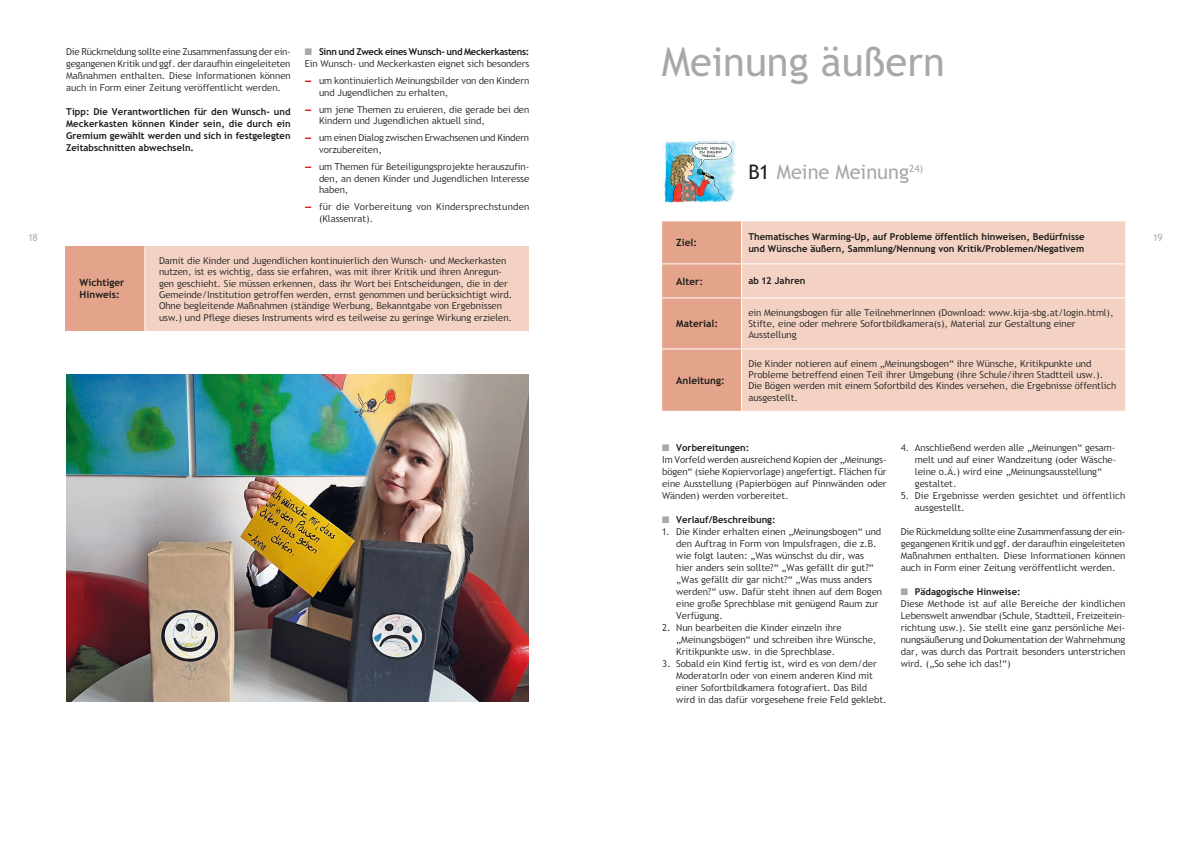
<style>
.page{position:relative;width:1191px;height:842px;background:#fff}
.page>*{position:absolute;margin:0;border:0;box-sizing:border-box;transform-origin:0 0}
.Titel_40_42_grau_nic{font:40px "Trebuchet SBG2";color:#a8a8a8}
.Titel_20_22_grau_45{font:20px "Trebuchet SBG2";color:#a8a8a8}
.Tabelle_10pt_bold{font:700 10px/12px "Trebuchet SBG2";color:#1d1d1b}
.t1{font:10px "Trebuchet SBG2";color:#b2b2b2}
.Tabelle_light_9_5pt{font:300 9.5px/12px "Trebuchet SBG2";color:#1d1d1b}
.FT_light_9_5_11_5_Bl{font:300 9.5px/12px "Trebuchet SBG2";color:#1d1d1b;text-align:justify}
.FT_light_9_5_11_5_Bl-2{font:700 9.5px/12px "Trebuchet SBG2";color:#1d1d1b;text-align:justify}
.Tabelle_light_9_5pt-2{font:700 9.5px/11.4px "Trebuchet SBG2";color:#1d1d1b}
.Tabelle_light_9_5pt-3{font:300 9.5px/11.5px "Trebuchet SBG2";letter-spacing:.025em;color:#1d1d1b}
.FT_light_9_5_11_5_Bl-3{font:700 9.5px "Trebuchet SBG2";letter-spacing:-.03em;color:#1d1d1b}
.s1{color:#a8a8a8}
.s2{font-weight:900;color:#d20b11}
.s3{color:#1d1d1b}
</style>
<div class="page">
<img style="left:66px;top:374px;width:462px;height:328px">
<div style="left:65px;top:247px;width:80px;height:85px;background:#e4a48b"></div>
<div style="left:145px;top:247px;width:383px;height:85px;background:#f3d2c4"></div>
<hr style="left:65px;top:331px;width:80px;height:1px;background:#fff">
<hr style="left:145px;top:331px;width:383px;height:1px;background:#fff">
<hr style="left:144px;top:247px;width:1px;height:84px;background:#fff">
<div style="left:744px;top:221px;width:381px;height:190px;background:#f3d2c4"></div>
<hr style="left:744px;top:263px;width:381px;height:1px;background:#fff">
<hr style="left:744px;top:297px;width:381px;height:1px;background:#fff">
<hr style="left:744px;top:348px;width:381px;height:1px;background:#fff">
<svg style="left:662px;top:221px;width:82px;height:191px;background:#e5a890"></svg>
<img style="left:665px;top:141px;width:71px;height:62px">
<p class="FT_light_9_5_11_5_Bl" style="left:66px;top:46px;width:226px">Die Rückmeldung sollte eine Zusammenfassung der ein&shy;gegangenen Kritik und ggf. der daraufhin eingeleiteten Maßnahmen enthalten. Diese Informationen können auch in Form einer Zeitung veröffentlicht werden.</p>
<p class="FT_light_9_5_11_5_Bl-2" style="left:66px;top:106px;width:226px">Tipp: Die Verantwortlichen für den Wunsch- und Meckerkasten können Kinder sein, die durch ein Gremium gewählt werden und sich in festgelegten Zeitabschnitten abwechseln.</p>
<p class="FT_light_9_5_11_5_Bl-3" style="left:305px;top:46px;width:226px"><span class="s1">■</span> Sinn und Zweck eines Wunsch- und Meckerkastens:</p>
<p class="FT_light_9_5_11_5_Bl" style="left:305px;top:58px;width:226px">Ein Wunsch- und Meckerkasten eignet sich besonders</p>
<p class="Tabelle_light_9_5pt" style="left:319px;top:75px;width:212px;line-height:11.5px;text-indent:-14px"><span class="s2">—</span> um kontinuierlich Meinungsbilder von den Kindern und Jugendlichen zu erhalten,</p>
<p class="Tabelle_light_9_5pt" style="left:319px;top:104px;width:212px;line-height:11.5px;text-indent:-14px"><span class="s2">—</span> um jene Themen zu eruieren, die gerade bei den<br>Kindern und Jugendlichen aktuell sind,</p>
<p class="Tabelle_light_9_5pt" style="left:319px;top:132px;width:212px;line-height:11.5px;text-indent:-14px"><span class="s2">—</span> um einen Dialog zwischen Erwachsenen und Kindern vorzubereiten,</p>
<p class="Tabelle_light_9_5pt" style="left:319px;top:161px;width:212px;line-height:11.5px;text-align:justify;text-indent:-14px"><span class="s2">—</span> um Themen für Beteiligungsprojekte herauszufin&shy;den, an denen Kinder und Jugendlichen Interesse haben,</p>
<p class="Tabelle_light_9_5pt-3" style="left:319px;top:201px;width:212px;text-indent:-14px"><span class="s2">—</span> für die Vorbereitung von Kindersprechstunden (Klassenrat).</p>
<p class="Titel_40_42_grau_nic" style="left:661px;top:39px;width:285px">Meinung äußern</p>
<p class="Titel_20_22_grau_45" style="left:748px;top:160px;width:176px"><span class="s3">B1</span> Meine Meinung<sup>24)</sup></p>
<p class="Tabelle_10pt_bold" style="left:676px;top:237px;width:22px">Ziel:</p>
<p class="Tabelle_light_9_5pt-2" style="left:748px;top:231px;width:338px">Thematisches Warming-Up, auf Probleme öffentlich hinweisen, Bedürfnisse und Wünsche äußern, Sammlung/Nennung von Kritik/Problemen/Negativem</p>
<p class="Tabelle_10pt_bold" style="left:676px;top:275px;width:28px">Alter:</p>
<p class="Tabelle_light_9_5pt-2" style="left:748px;top:275px;width:59px">ab 12 Jahren</p>
<p class="Tabelle_10pt_bold" style="left:676px;top:318px;width:43px">Material:</p>
<p class="Tabelle_light_9_5pt" style="left:748px;top:306px;width:367px;line-height:11.4px">ein Meinungsbogen für alle TeilnehmerInnen (Download: www.kija-sbg.at/login.html),<br>Stifte, eine oder mehrere Sofortbildkamera(s), Material zur Gestaltung einer<br>Ausstellung</p>
<p class="Tabelle_10pt_bold" style="left:676px;top:374px;width:50px">Anleitung:</p>
<p class="t1" style="left:28px;top:232px;width:11px">18</p>
<p class="t1" style="left:1153px;top:232px;width:11px">19</p>
<p class="Tabelle_light_9_5pt" style="left:159px;top:255px;width:355px;line-height:11.4px">Damit die Kinder und Jugendlichen kontinuierlich den Wunsch- und Meckerkasten nutzen, ist es wichtig, dass sie erfahren, was mit ihrer Kritik und ihren Anregun&shy;gen geschieht. Sie müssen erkennen, dass ihr Wort bei Entscheidungen, die in der Gemeinde/Institution getroffen werden, ernst genommen und berücksichtigt wird.<br>Ohne begleitende Maßnahmen (ständige Werbung, Bekanntgabe von Ergebnissen usw.) und Pflege dieses Instruments wird es teilweise zu geringe Wirkung erzielen.</p>
<p class="Tabelle_10pt_bold" style="left:80px;top:277px;width:46px">Wichtiger<br>Hinweis:</p>
<p class="Tabelle_light_9_5pt" style="left:748px;top:357px;width:369px;line-height:11.4px">Die Kinder notieren auf einem „Meinungsbogen“ ihre Wünsche, Kritikpunkte und Probleme betreffend einen Teil ihrer Umgebung (ihre Schule/ihren Stadtteil usw.).<br>Die Bögen werden mit einem Sofortbild des Kindes versehen, die Ergebnisse öffentlich ausgestellt.</p>
<p class="FT_light_9_5_11_5_Bl-2" style="left:662px;top:442px;width:89px"><span class="s1">■</span> Vorbereitungen:</p>
<p class="FT_light_9_5_11_5_Bl" style="left:662px;top:454px;width:226px">Im Vorfeld werden ausreichend Kopien der „Meinungs&shy;bögen“ (siehe Kopiervorlage) angefertigt. Flächen für eine Ausstellung (Papierbögen auf Pinnwänden oder Wänden) werden vorbereitet.</p>
<p class="FT_light_9_5_11_5_Bl-2" style="left:662px;top:514px;width:115px"><span class="s1">■</span> Verlauf/Beschreibung:</p>
<p class="Tabelle_light_9_5pt" style="left:676px;top:526px;width:207px;text-indent:-14px">1. Die Kinder erhalten einen „Meinungsbogen“ und den Auftrag in Form von Impulsfragen, die z.B. wie folgt lauten: „Was wünschst du dir, was hier anders sein sollte?“ „Was gefällt dir gut?“ „Was gefällt dir gar nicht?“ „Was muss anders werden?“ usw. Dafür steht ihnen auf dem Bogen eine große Sprechblase mit genügend Raum zur Verfügung.</p>
<p class="Tabelle_light_9_5pt" style="left:676px;top:622px;width:201px;text-indent:-14px">2. Nun bearbeiten die Kinder einzeln ihre „Meinungsbögen“ und schreiben ihre Wünsche,<br>Kritikpunkte usw. in die Sprechblase.</p>
<p class="Tabelle_light_9_5pt" style="left:676px;top:658px;width:212px;text-indent:-14px">3. Sobald ein Kind fertig ist, wird es von dem/der ModeratorIn oder von einem anderen Kind mit einer Sofortbildkamera fotografiert. Das Bild wird in das dafür vorgesehene freie Feld geklebt.</p>
<p class="Tabelle_light_9_5pt" style="left:915px;top:442px;width:203px;text-indent:-14px">4. Anschließend werden alle „Meinungen“ gesam&shy;melt und auf einer Wandzeitung (oder Wäsche&shy;leine o.Ä.) wird eine „Meinungsausstellung“ gestaltet.</p>
<p class="Tabelle_light_9_5pt" style="left:915px;top:490px;width:212px;text-indent:-14px">5. Die Ergebnisse werden gesichtet und öffentlich ausgestellt.</p>
<p class="FT_light_9_5_11_5_Bl" style="left:900px;top:526px;width:226px">Die Rückmeldung sollte eine Zusammenfassung der ein&shy;gegangenen Kritik und ggf. der daraufhin eingeleiteten Maßnahmen enthalten. Diese Informationen können auch in Form einer Zeitung veröffentlicht werden.</p>
<p class="FT_light_9_5_11_5_Bl-2" style="left:900px;top:586px;width:121px"><span class="s1">■</span> Pädagogische Hinweise:</p>
<p class="FT_light_9_5_11_5_Bl" style="left:900px;top:598px;width:226px">Diese Methode ist auf alle Bereiche der kindlichen Lebenswelt anwendbar (Schule, Stadtteil, Freizeitein&shy;richtung usw.). Sie stellt eine ganz persönliche Mei&shy;nungsäußerung und Dokumentation der Wahrnehmung dar, was durch das Portrait besonders unterstrichen wird. („So sehe ich das!“)</p>
</div>
